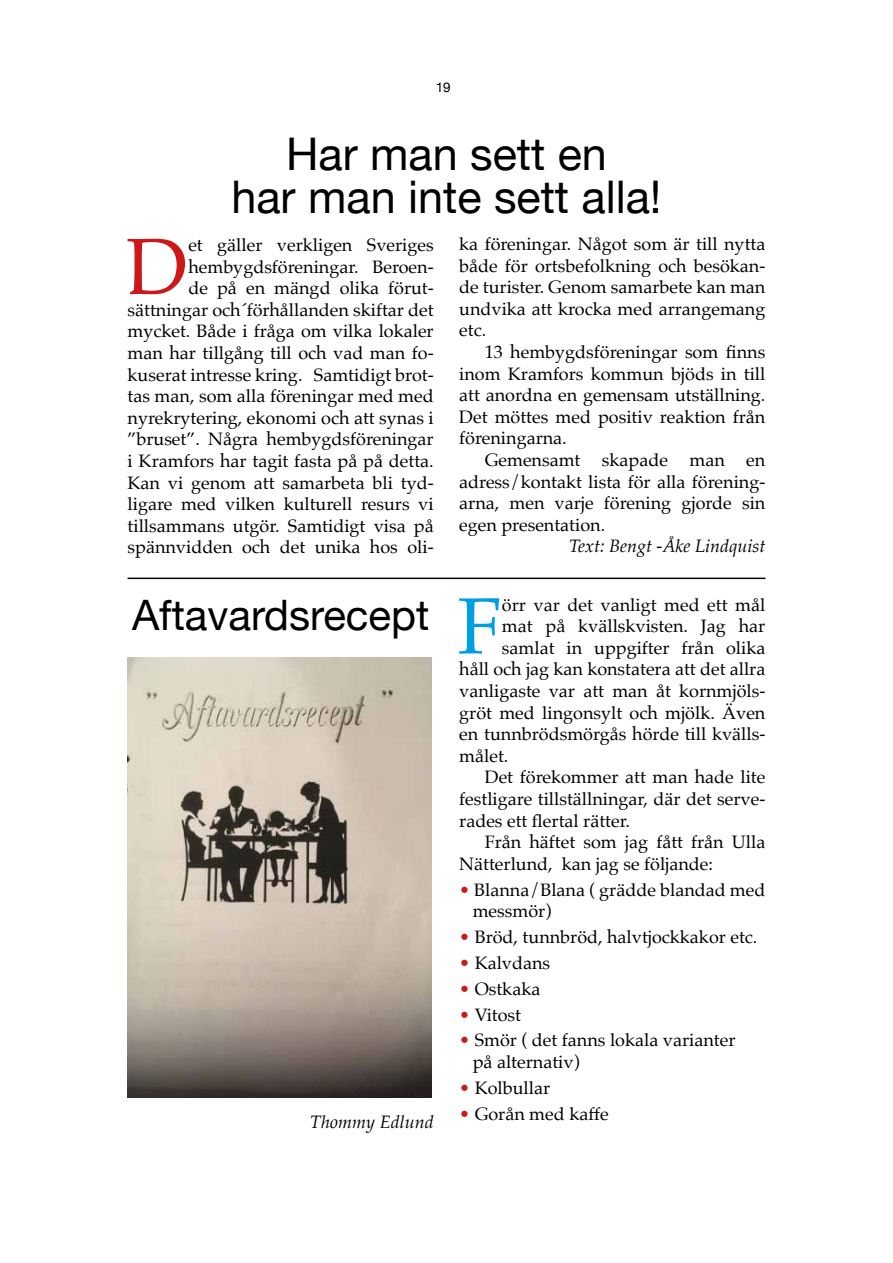
<style>
.page{position:relative;width:893px;height:1263px;background:#fff}
.page>*{position:absolute;margin:0;border:0;box-sizing:border-box;transform-origin:0 0}
.t1{font:79.8px "Palatino";color:#cd1719}
.t2{font:79.8px "Palatino";color:#009fe3}
.t3{font:45px/42.8px "Helvetica Neue";color:#000;text-align:center}
.t4{font:42px "Helvetica Neue";color:#000}
.t5{font:18px/21.6px "Palatino";color:#000;text-align:justify}
.t6{font:italic 18px "Palatino";color:#000}
.t7{font:13.5px "Helvetica Neue";color:#000}
.s1{color:#cd1719}
</style>
<div class="page">
<hr style="left:128px;top:578px;width:637px;height:1px;background:#000">
<img style="left:128px;top:658px;width:303px;height:439px">
<p class="t7" style="left:436px;top:77px;width:17px">19</p>
<h2 class="t3" style="left:231px;top:136px;width:432px">Har man sett en<br>har man inte sett alla!</h2>
<p class="t5" style="left:128px;top:234px;width:308px;text-align:right">et gäller verkligen Sveriges hembygdsföreningar. Beroen-<br>de på en mängd olika förut&shy;sättningar och´förhållanden skiftar det mycket. Både i fråga om vilka lokaler man har tillgång till och vad man fo&shy;kuserat intresse kring. Samtidigt brot&shy;tas man, som alla föreningar med med nyrekrytering, ekonomi och att synas i ”bruset”. Några hembygdsföreningar i Kramfors har tagit fasta på på detta.<br>Kan vi genom att samarbeta bli tyd&shy;ligare med vilken kulturell resurs vi tillsammans utgör. Samtidigt visa på spännvidden och det unika hos oli-</p>
<p class="t5" style="left:459px;top:233px;width:308px">ka föreningar. Något som är till nytta både för ortsbefolkning och besökan&shy;de turister. Genom samarbete kan man undvika att krocka med arrangemang etc.</p>
<h1 class="t1" style="left:127px;top:201px;width:63px">D</h1>
<p class="t5" style="left:459px;top:341px;width:308px;text-indent:26px">13 hembygdsföreningar som finns inom Kramfors kommun bjöds in till att anordna en gemensam utställning.<br>Det möttes med positiv reaktion från föreningarna.</p>
<p class="t5" style="left:459px;top:449px;width:308px;text-indent:26px">Gemensamt skapade man en adress/kontakt lista för alla förening&shy;arna, men varje förening gjorde sin egen presentation.</p>
<p class="t6" style="left:569px;top:531px;width:198px">Text: Bengt -Åke Lindquist</p>
<h3 class="t4" style="left:132px;top:585px;width:299px">Aftavardsrecept</h3>
<p class="t6" style="left:310px;top:1106px;width:125px">Thommy Edlund</p>
<h1 class="t2" style="left:457px;top:560px;width:46px">F</h1>
<p class="t5" style="left:502px;top:593px;width:265px">örr var det vanligt med ett mål</p>
<p class="t5" style="left:502px;top:615px;width:265px">mat på kvällskvisten. Jag har</p>
<p class="t5" style="left:502px;top:637px;width:265px">samlat in uppgifter från olika</p>
<p class="t5" style="left:459px;top:658px;width:308px">håll och jag kan konstatera att det allra</p>
<p class="t5" style="left:459px;top:680px;width:308px">vanligaste var att man åt kornmjöls-</p>
<p class="t5" style="left:459px;top:701px;width:308px">gröt med lingonsylt och mjölk. Även</p>
<p class="t5" style="left:459px;top:723px;width:308px">en tunnbrödsmörgås hörde till kvälls-</p>
<p class="t5" style="left:459px;top:745px;width:51px">målet.</p>
<p class="t5" style="left:485px;top:766px;width:282px">Det förekommer att man hade lite</p>
<p class="t5" style="left:459px;top:788px;width:308px">festligare tillställningar, där det serve-</p>
<p class="t5" style="left:459px;top:809px;width:172px">rades ett flertal rätter.</p>
<p class="t5" style="left:485px;top:831px;width:282px">Från häftet som jag fått från Ulla</p>
<p class="t5" style="left:459px;top:853px;width:255px">Nätterlund, kan jag se följande:</p>
<p class="t5" style="left:473px;top:878px;width:294px;text-indent:-14px"><span class="s1">•</span> Blanna/Blana ( grädde blandad med messmör)</p>
<p class="t5" style="left:459px;top:926px;width:300px"><span class="s1">•</span> Bröd, tunnbröd, halvtjockkakor etc.</p>
<p class="t5" style="left:459px;top:952px;width:92px"><span class="s1">•</span> Kalvdans</p>
<p class="t5" style="left:459px;top:978px;width:83px"><span class="s1">•</span> Ostkaka</p>
<p class="t5" style="left:459px;top:1003px;width:63px"><span class="s1">•</span> Vitost</p>
<p class="t5" style="left:473px;top:1029px;width:264px;text-indent:-14px"><span class="s1">•</span> Smör ( det fanns lokala varianter på alternativ)</p>
<p class="t5" style="left:459px;top:1077px;width:92px"><span class="s1">•</span> Kolbullar</p>
<p class="t5" style="left:459px;top:1103px;width:151px"><span class="s1">•</span> Gorån med kaffe</p>
</div>
